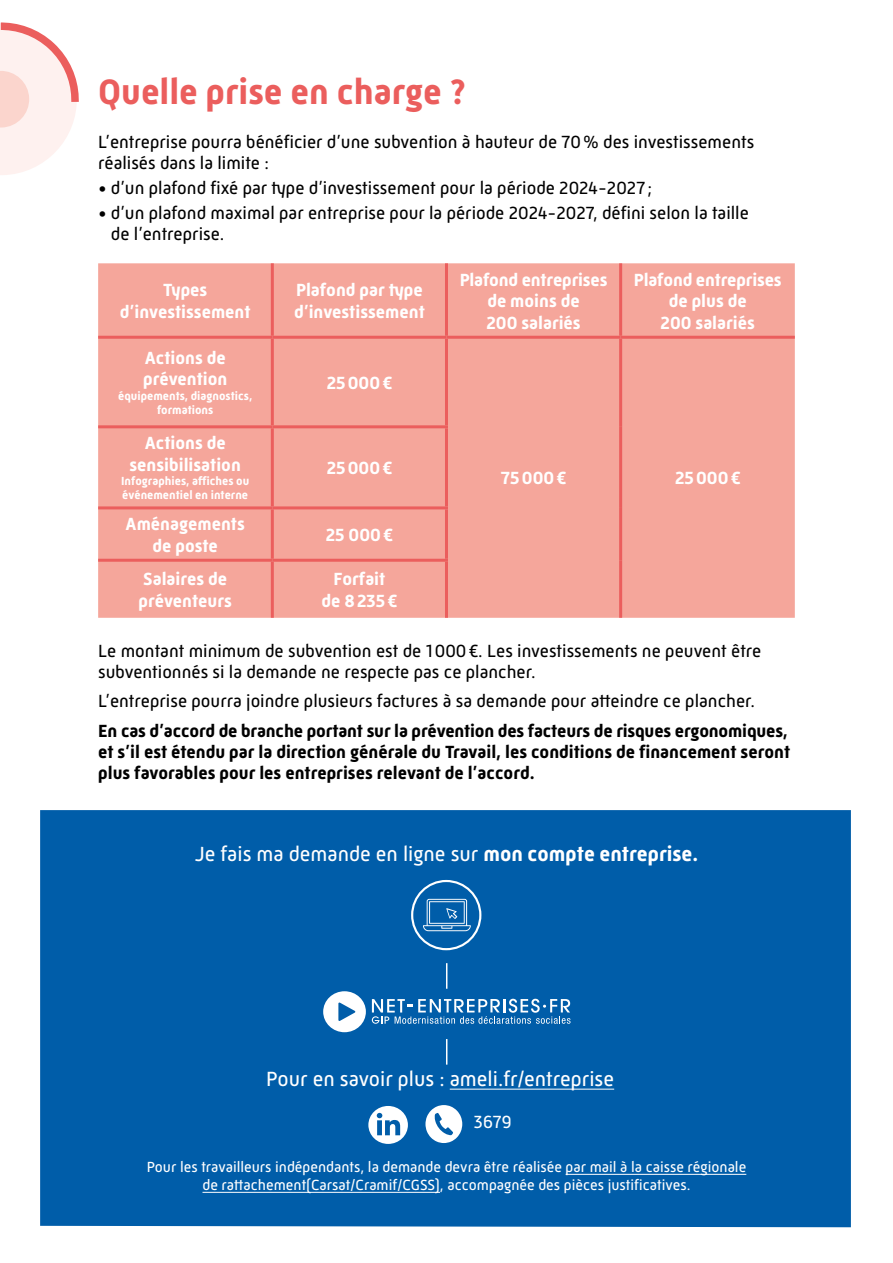
<style>
.page{position:relative;width:893px;height:1263px;background:#fff}
.page>*{position:absolute;margin:0;border:0;box-sizing:border-box;transform-origin:0 0}
.t1{font:700 36px "Mic 32 New";color:#eb5e5d}
.t2{font:21px "Mic 32 New";color:#fff}
.t3{font:18px/21px "Mic 32 New";color:#000}
.t4{font:700 18px/21.6px "Mic 32 New";color:#fff;text-align:center}
.t5{font:700 18px/21px "Mic 32 New";color:#000}
.t6{font:18px "Mic 32 New";color:#fff}
.t7{font:15px/18px "Mic 32 New";color:#fff;text-align:center}
.t8{font:700 12px/14.4px "Mic 32 New";color:#fff;text-align:center}
.s1{font-weight:700}
</style>
<div class="page">
<div style="left:98px;top:263px;width:697px;height:355px;background:#f5a69b"></div>
<hr style="left:271px;top:263px;width:3px;height:73px;background:#eb5e5d">
<hr style="left:445px;top:263px;width:3px;height:73px;background:#eb5e5d">
<hr style="left:619px;top:263px;width:3px;height:73px;background:#eb5e5d">
<hr style="left:98px;top:336px;width:174px;height:3px;background:#eb5e5d">
<hr style="left:272px;top:336px;width:174px;height:3px;background:#eb5e5d">
<hr style="left:271px;top:339px;width:3px;height:86px;background:#eb5e5d">
<hr style="left:446px;top:336px;width:175px;height:3px;background:#eb5e5d">
<hr style="left:445px;top:339px;width:3px;height:86px;background:#eb5e5d">
<hr style="left:621px;top:336px;width:174px;height:3px;background:#eb5e5d">
<hr style="left:619px;top:339px;width:3px;height:88px;background:#eb5e5d">
<hr style="left:98px;top:425px;width:174px;height:3px;background:#eb5e5d">
<hr style="left:272px;top:425px;width:176px;height:3px;background:#eb5e5d">
<hr style="left:271px;top:428px;width:3px;height:78px;background:#eb5e5d">
<hr style="left:445px;top:428px;width:3px;height:78px;background:#eb5e5d">
<hr style="left:619px;top:427px;width:3px;height:81px;background:#eb5e5d">
<hr style="left:98px;top:506px;width:174px;height:3px;background:#eb5e5d">
<hr style="left:272px;top:506px;width:176px;height:3px;background:#eb5e5d">
<hr style="left:271px;top:509px;width:3px;height:50px;background:#eb5e5d">
<hr style="left:445px;top:509px;width:3px;height:50px;background:#eb5e5d">
<hr style="left:619px;top:508px;width:3px;height:52px;background:#eb5e5d">
<hr style="left:98px;top:559px;width:174px;height:3px;background:#eb5e5d">
<hr style="left:272px;top:559px;width:176px;height:3px;background:#eb5e5d">
<hr style="left:271px;top:562px;width:3px;height:56px;background:#eb5e5d">
<hr style="left:445px;top:562px;width:3px;height:56px;background:#eb5e5d">
<hr style="left:619px;top:560px;width:3px;height:58px;background:#eb5e5d">
<div style="left:40px;top:810px;width:811px;height:417px;background:#005da9"></div>
<svg style="left:423px;top:899px;width:48px;height:32px;background:#367fbb"></svg>
<svg style="left:323px;top:991px;width:43px;height:41px"></svg>
<svg style="left:372px;top:999px;width:198px;height:25px;background:#4689c0"></svg>
<hr style="left:450px;top:1089px;width:164px;height:1px;background:#fff">
<div style="left:411px;top:880px;width:70px;height:70px;border:2px solid #fff;border-radius:50%"></div>
<svg style="left:446px;top:1039px;width:1px;height:25px"></svg>
<svg style="left:446px;top:963px;width:1px;height:26px"></svg>
<div style="left:368px;top:1106px;width:40px;height:38px;background:#fff;border-radius:50%"></div>
<svg style="left:377px;top:1113px;width:23px;height:22px"></svg>
<svg style="left:425px;top:1105px;width:37px;height:38px"></svg>
<svg style="left:0;top:22px;width:79px;height:153px"></svg>
<hr style="left:566px;top:1174px;width:180px;height:1px;background:#fff">
<hr style="left:202px;top:1192px;width:238px;height:1px;background:#fff">
<h1 class="t1" style="left:98px;top:71px;width:369px">Quelle prise en charge ?</h1>
<p class="t3" style="left:98px;top:131px;width:658px">L’entreprise pourra bénéficier d’une subvention à hauteur de 70% des investissements réalisés dans la limite :</p>
<p class="t3" style="left:98px;top:177px;width:556px">• d’un plafond fixé par type d’investissement pour la période 2024-2027 ;</p>
<p class="t3" style="left:111px;top:203px;width:639px;text-indent:-13px">• d’un plafond maximal par entreprise pour la période 2024-2027, défini selon la taille de l’entreprise.</p>
<p class="t4" style="left:120px;top:279px;width:132px">Types d’investissement</p>
<p class="t4" style="left:294px;top:279px;width:132px;text-align:left">Plafond par type d’investissement</p>
<p class="t4" style="left:460px;top:269px;width:149px">Plafond entreprises de moins de<br>200 salariés</p>
<p class="t4" style="left:634px;top:269px;width:149px">Plafond entreprises de plus de<br>200 salariés</p>
<p class="t4" style="left:143px;top:347px;width:86px;text-align:left">Actions de prévention</p>
<p class="t8" style="left:118px;top:388px;width:136px">équipements, diagnostics, formations</p>
<p class="t4" style="left:327px;top:372px;width:67px">25000€</p>
<p class="t4" style="left:129px;top:432px;width:113px">Actions de sensibilisation</p>
<p class="t8" style="left:121px;top:474px;width:130px;text-align:left">Infographies, affiches ou événementiel en interne</p>
<p class="t4" style="left:327px;top:457px;width:67px">25000€</p>
<p class="t4" style="left:501px;top:467px;width:67px">75000€</p>
<p class="t4" style="left:675px;top:467px;width:67px">25000€</p>
<p class="t4" style="left:126px;top:513px;width:121px">Aménagements de poste</p>
<p class="t4" style="left:326px;top:524px;width:69px">25 000€</p>
<p class="t4" style="left:138px;top:568px;width:95px;text-align:left">Salaires de préventeurs</p>
<p class="t4" style="left:321px;top:568px;width:77px">Forfait<br>de 8235€</p>
<p class="t3" style="left:98px;top:640px;width:665px">Le montant minimum de subvention est de 1000€. Les investissements ne peuvent être subventionnés si la demande ne respecte pas ce plancher.</p>
<p class="t3" style="left:98px;top:691px;width:658px">L’entreprise pourra joindre plusieurs factures à sa demande pour atteindre ce plancher.</p>
<p class="t5" style="left:98px;top:720px;width:693px">En cas d’accord de branche portant sur la prévention des facteurs de risques ergonomiques, et s’il est étendu par la direction générale du Travail, les conditions de financement seront plus favorables pour les entreprises relevant de l’accord.</p>
<p class="t2" style="left:195px;top:842px;width:505px">Je fais ma demande en ligne sur <span class="s1">mon compte entreprise.</span></p>
<p class="t2" style="left:266px;top:1067px;width:350px">Pour en savoir plus : ameli.fr/entreprise</p>
<p class="t6" style="left:474px;top:1112px;width:39px">3679</p>
<p class="t7" style="left:147px;top:1158px;width:601px">Pour les travailleurs indépendants, la demande devra être réalisée par mail à la caisse régionale de rattachement(Carsat/Cramif/CGSS), accompagnée des pièces justificatives.</p>
</div>
